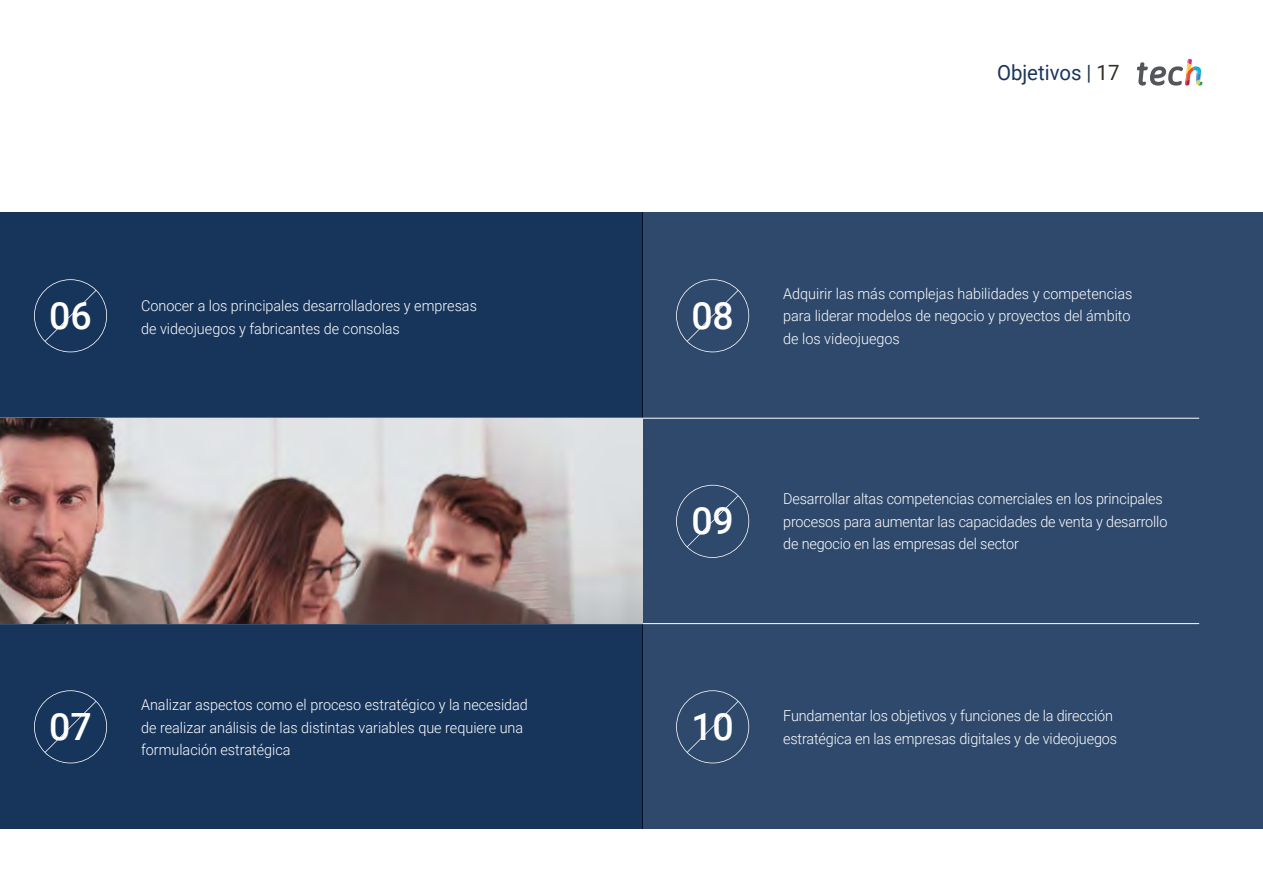
<style>
.page{position:relative;width:1263px;height:893px;background:#fff}
.page>*{position:absolute;margin:0;border:0;box-sizing:border-box;transform-origin:0 0}
.t1{font:500 37.5px "Roboto";color:#fff}
.t2{font:21px "Roboto";color:#1a355c}
.t3{font:300 15px/22.5px "Roboto";color:#fff;scale:.96 1}
.s1{color:#312e20}
</style>
<div class="page">
<svg style="left:1137px;top:59px;width:65px;height:27px"></svg>
<div style="left:0;top:213px;width:642px;height:616px;background:#17355b"></div>
<div style="left:642px;top:213px;width:621px;height:616px;background:#2e496b"></div>
<svg style="left:34px;top:279px;width:73px;height:73px"></svg>
<svg style="left:676px;top:279px;width:73px;height:73px"></svg>
<svg style="left:34px;top:690px;width:73px;height:73px"></svg>
<svg style="left:676px;top:485px;width:73px;height:73px"></svg>
<svg style="left:676px;top:690px;width:73px;height:73px"></svg>
<hr style="left:0;top:418px;width:1199px;height:1px;background:#fff">
<hr style="left:0;top:623px;width:1199px;height:1px;background:#fff">
<img style="left:0;top:419px;width:642px;height:205px">
<h2 class="t2" style="left:997px;top:57px;width:124px">Objetivos | <span class="s1">17</span></h2>
<p class="t3" style="left:141px;top:294px;width:351px">Conocer a los principales desarrolladores y empresas de videojuegos y fabricantes de consolas</p>
<h1 class="t1" style="left:49px;top:289px;width:44px">06</h1>
<h1 class="t1" style="left:691px;top:289px;width:44px">08</h1>
<p class="t3" style="left:783px;top:282px;width:365px">Adquirir las más complejas habilidades y competencias para liderar modelos de negocio y proyectos del ámbito de los videojuegos</p>
<h1 class="t1" style="left:691px;top:494px;width:44px">09</h1>
<p class="t3" style="left:783px;top:487px;width:402px">Desarrollar altas competencias comerciales en los principales procesos para aumentar las capacidades de venta y desarrollo de negocio en las empresas del sector</p>
<h1 class="t1" style="left:49px;top:700px;width:44px">07</h1>
<p class="t3" style="left:141px;top:693px;width:404px">Analizar aspectos como el proceso estratégico y la necesidad de realizar análisis de las distintas variables que requiere una formulación estratégica</p>
<h1 class="t1" style="left:691px;top:700px;width:44px">10</h1>
<p class="t3" style="left:783px;top:704px;width:345px">Fundamentar los objetivos y funciones de la dirección</p>
<p class="t3" style="left:783px;top:727px;width:349px">estratégica en las empresas digitales y de videojuegos</p>
</div>
